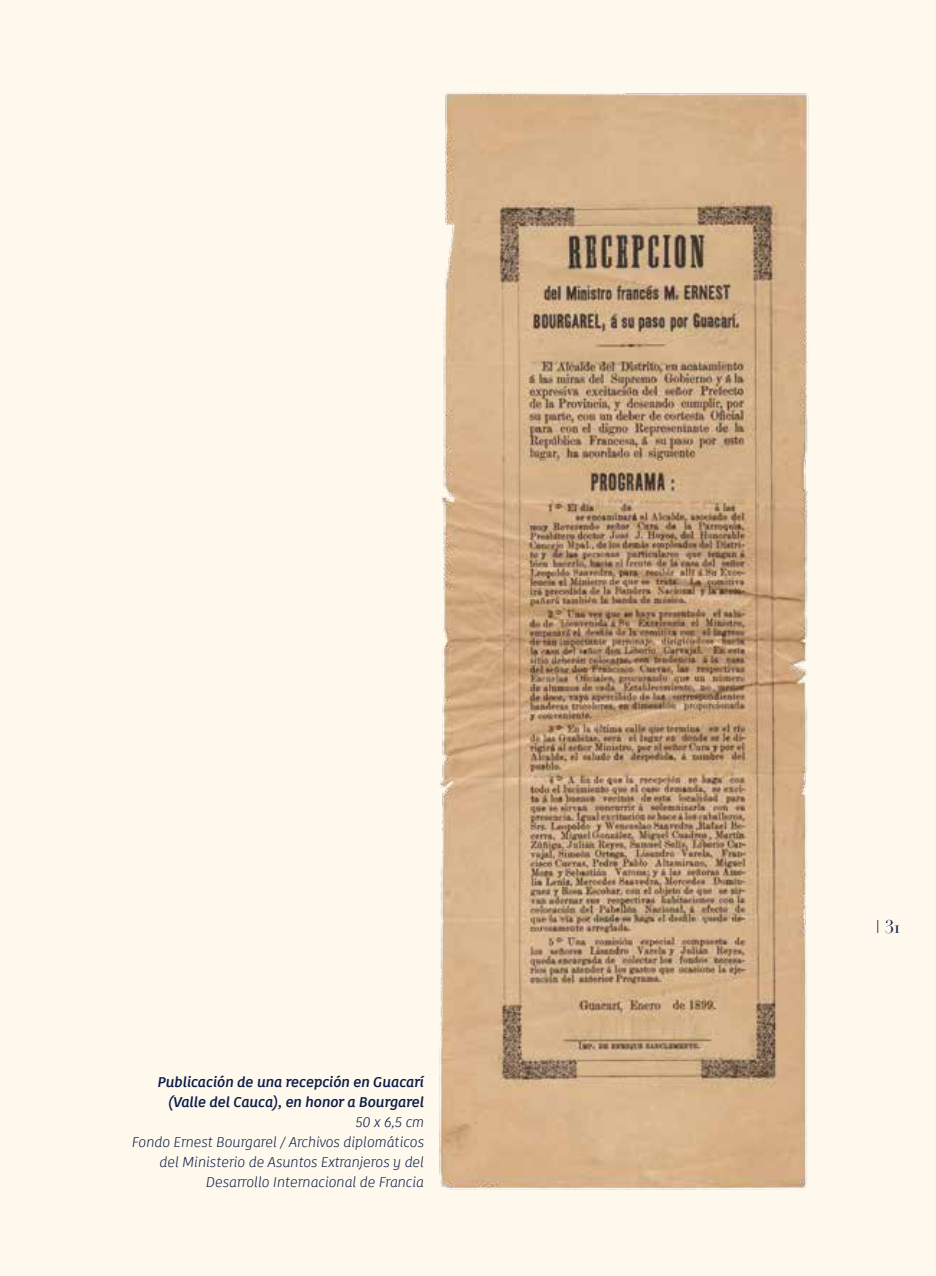
<style>
.page{position:relative;width:936px;height:1276px;background:#fff}
.page>*{position:absolute;margin:0;border:0;box-sizing:border-box;transform-origin:0 0}
.t1{font:18px "Didot";color:#0c1c49}
.t2{font:italic 300 14px/20px "Kohinoor W00";color:#0c1c49;text-align:right}
.t3{font:italic 500 14px/20px "Kohinoor W00";color:#0c1c49;text-align:right}
.s1{font-family:"Source Sans Pro";font-weight:300}
</style>
<div class="page">
<div style="left:0;top:0;width:935px;height:1276px;background:#fff9ed"></div>
<img style="left:439px;top:92px;width:370px;height:1098px">
<p class="t3" style="left:158px;top:1072px;width:268px">Publicación de una recepción en Guacarí (Valle del Cauca), en honor a Bourgarel</p>
<p class="t2" style="left:132px;top:1112px;width:293px">50 x 6,5 cm<br>Fondo Ernest Bourgarel / Archivos diplomáticos del Ministerio de Asuntos Extranjeros y del Desarrollo Internacional de Francia</p>
<p class="t1" style="left:875px;top:915px;width:26px"><span class="s1">l</span> 31</p>
</div>
